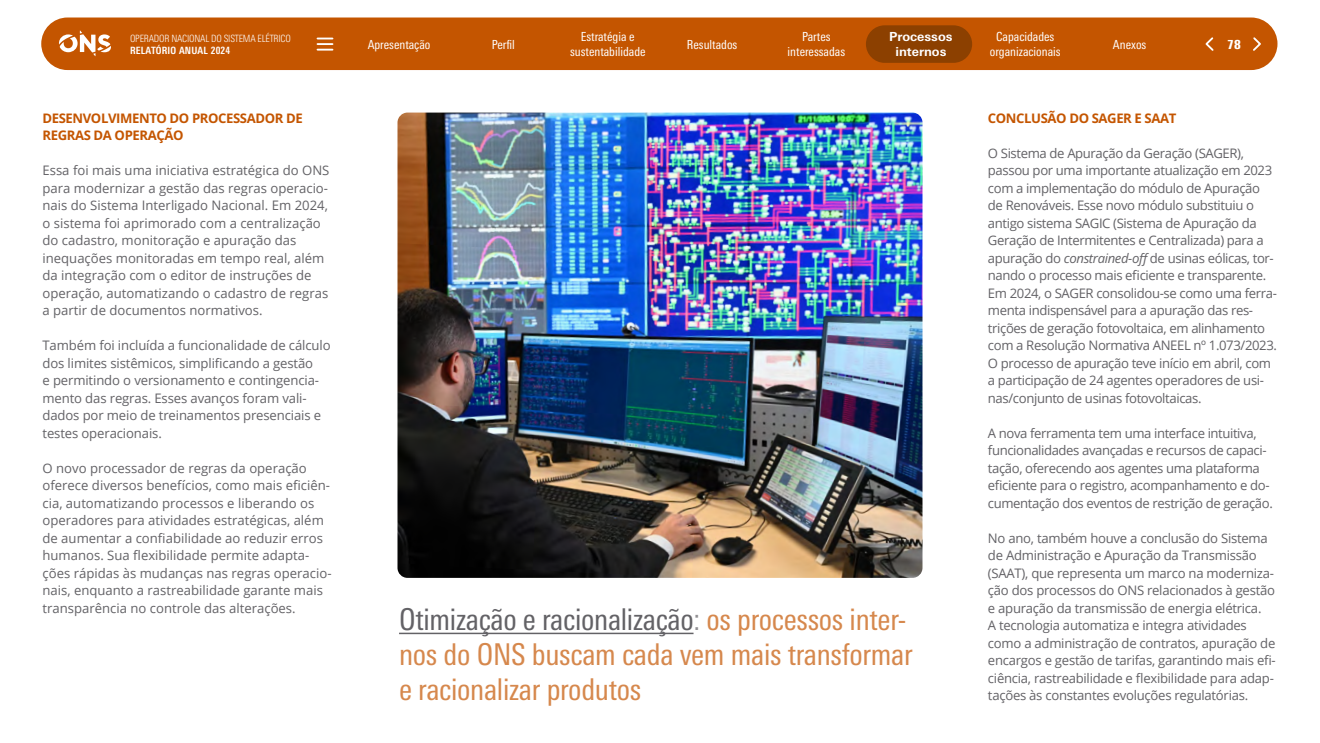
<style>
.page{position:relative;width:1320px;height:743px;background:#fff}
.page>*{position:absolute;margin:0;border:0;box-sizing:border-box;transform-origin:0 0}
.t1{font:condensed 30px/35px "Univers Next Pro";letter-spacing:-.01em;color:#d6884d}
.G_____Texto_corrido{font:13.12px/17.5px "Open Sans";letter-spacing:-.02em;color:#636266}
.G_____Texto_corrido-2{font:13.12px/17.5px "Open Sans";color:#636266}
.G_____Texto_corrido-3{font:700 13.12px/17.5px "Open Sans";letter-spacing:-.03em;color:#c45500}
.t2{font:condensed 12.5px/15px "Univers Next Pro";color:#fff;text-align:center}
.t3{font:700 12.5px/15px "Univers Next Pro";color:#fff;text-align:center}
.t4{font:900 condensed 12.5px "Univers Next Pro";color:#fff}
.t5{font:300 condensed 10px "Univers Next Pro";letter-spacing:-.02em;color:#fff}
.t6{font:700 condensed 10px "Univers Next Pro";letter-spacing:.02em;color:#fff}
.s1{color:#636266}
.s2{color:#929194}
.s3{font-style:italic}
</style>
<div class="page">
<hr style="left:399px;top:632px;width:295px;height:2px;background:#636266">
<img style="left:398px;top:112px;width:524px;height:466px">
<div style="left:41px;top:18px;width:1237px;height:52px;background:#c45500;border-radius:26px"></div>
<svg style="left:59px;top:31px;width:52px;height:25px"></svg>
<svg style="left:318px;top:38px;width:15px;height:13px"></svg>
<div style="left:866px;top:25px;width:106px;height:38px;background:#8c4000;border-radius:19px"></div>
<svg style="left:1205px;top:37px;width:9px;height:14px"></svg>
<svg style="left:1253px;top:37px;width:8px;height:14px"></svg>
<p class="t5" style="left:130px;top:32px;width:162px">OPERADOR NACIONAL DO SISTEMA ELÉTRICO</p>
<p class="t6" style="left:130px;top:45px;width:102px">RELATÓRIO ANUAL 2024</p>
<p class="t2" style="left:368px;top:37px;width:64px">Apresentação</p>
<p class="t2" style="left:492px;top:37px;width:25px">Perfil</p>
<p class="t2" style="left:570px;top:29px;width:77px">Estratégia e sustentabilidade</p>
<p class="t2" style="left:687px;top:37px;width:52px">Resultados</p>
<p class="t2" style="left:788px;top:29px;width:59px">Partes interessadas</p>
<p class="t3" style="left:889px;top:29px;width:65px">Processos internos</p>
<p class="t2" style="left:990px;top:29px;width:72px">Capacidades organizacionais</p>
<p class="t2" style="left:1113px;top:37px;width:35px">Anexos</p>
<p class="t4" style="left:1227px;top:37px;width:15px">78</p>
<p class="G_____Texto_corrido-3" style="left:42px;top:109px;width:262px">DESENVOLVIMENTO DO PROCESSADOR DE<br>REGRAS DA OPERAÇÃO</p>
<p class="G_____Texto_corrido-2" style="left:42px;top:161px;width:289px">Essa foi mais uma iniciativa estratégica do ONS para modernizar a gestão das regras operacio&shy;nais do Sistema Interligado Nacional. Em 2024, o sistema foi aprimorado com a centralização do cadastro, monitoração e apuração das inequações monitoradas em tempo real, além da integração com o editor de instruções de operação, automatizando o cadastro de regras a partir de documentos normativos.</p>
<p class="G_____Texto_corrido" style="left:42px;top:336px;width:290px">Também foi incluída a funcionalidade de cálculo dos limites sistêmicos, simplificando a gestão<br>e permitindo o versionamento e contingencia&shy;mento das regras. Esses avanços foram vali&shy;dados por meio de treinamentos presenciais e testes operacionais.</p>
<p class="G_____Texto_corrido-2" style="left:42px;top:459px;width:291px">O novo processador de regras da operação oferece diversos benefícios, como mais eficiên&shy;cia, automatizando processos e liberando os operadores para atividades estratégicas, além de aumentar a confiabilidade ao reduzir erros humanos. Sua flexibilidade permite adapta&shy;ções rápidas às mudanças nas regras operacio&shy;nais, enquanto a rastreabilidade garante mais transparência no controle das alterações.</p>
<p class="t1" style="left:399px;top:602px;width:515px"><span class="s1">Otimização e racionalização</span><span class="s2">:</span> os processos inter&shy;nos do ONS buscam cada vem mais transformar e racionalizar produtos</p>
<p class="G_____Texto_corrido-3" style="left:988px;top:109px;width:190px">CONCLUSÃO DO SAGER E SAAT</p>
<p class="G_____Texto_corrido" style="left:988px;top:144px;width:291px">O Sistema de Apuração da Geração (SAGER), passou por uma importante atualização em 2023 com a implementação do módulo de Apuração de Renováveis. Esse novo módulo substituiu o antigo sistema SAGIC (Sistema de Apuração da Geração de Intermitentes e Centralizada) para a apuração do <span class="s3">constrained-off</span> de usinas eólicas, tor&shy;nando o processo mais eficiente e transparente.<br>Em 2024, o SAGER consolidou-se como uma ferra&shy;menta indispensável para a apuração das res&shy;trições de geração fotovoltaica, em alinhamento com a Resolução Normativa ANEEL nº 1.073/2023.<br>O processo de apuração teve início em abril, com a participação de 24 agentes operadores de usi&shy;nas/conjunto de usinas fotovoltaicas.</p>
<p class="G_____Texto_corrido" style="left:988px;top:424px;width:286px">A nova ferramenta tem uma interface intuitiva, funcionalidades avançadas e recursos de capaci&shy;tação, oferecendo aos agentes uma plataforma eficiente para o registro, acompanhamento e do&shy;cumentação dos eventos de restrição de geração.</p>
<p class="G_____Texto_corrido" style="left:988px;top:529px;width:289px">No ano, também houve a conclusão do Sistema de Administração e Apuração da Transmissão (SAAT), que representa um marco na moderniza&shy;ção dos processos do ONS relacionados à gestão e apuração da transmissão de energia elétrica.<br>A tecnologia automatiza e integra atividades como a administração de contratos, apuração de encargos e gestão de tarifas, garantindo mais efi&shy;ciência, rastreabilidade e flexibilidade para adap&shy;tações às constantes evoluções regulatórias.</p>
</div>
